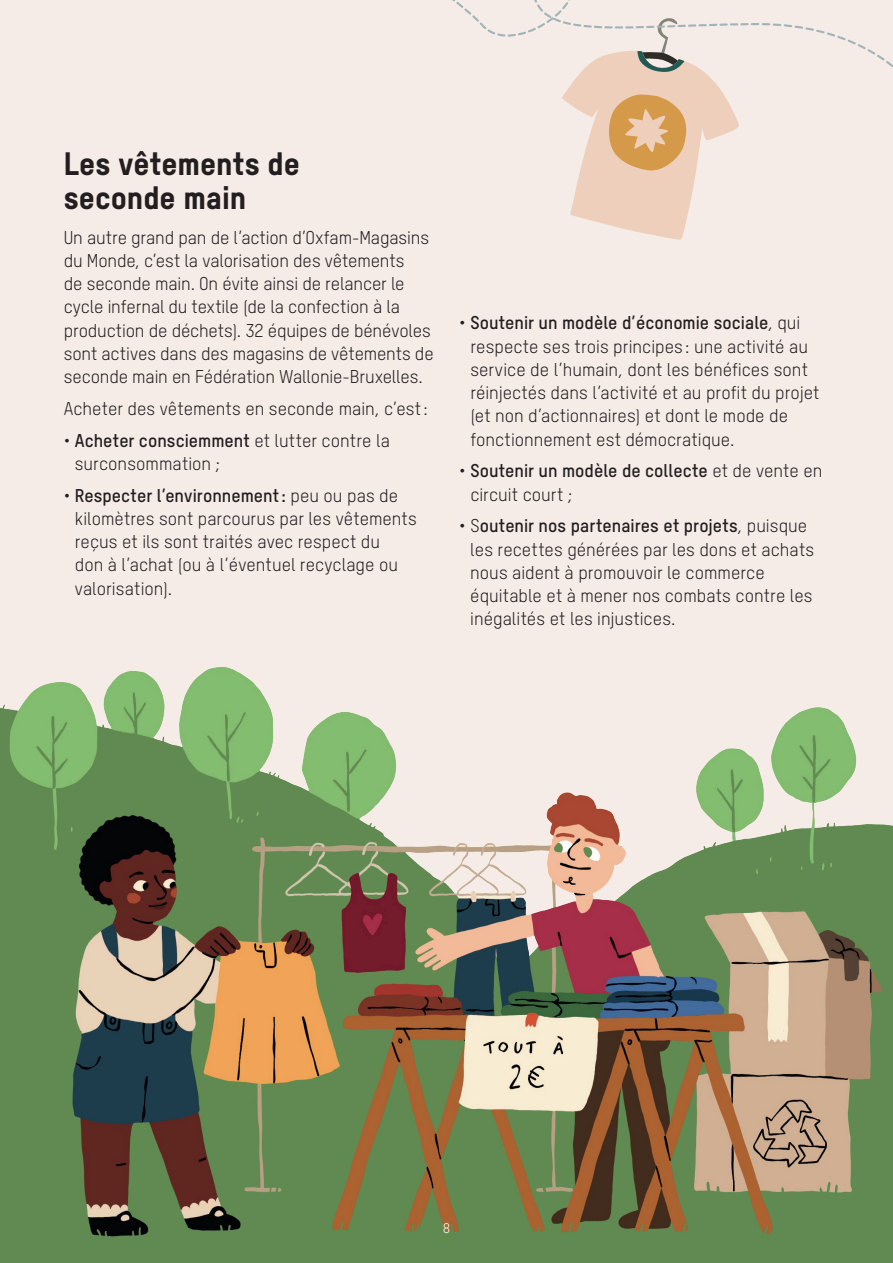
<style>
.page{position:relative;width:893px;height:1263px;background:#f5ece7}
.page>*{position:absolute;margin:0;border:0;box-sizing:border-box;transform-origin:0 0}
.t1{font:31.5px/34.5px "T Star Pro Heavy";color:#231f20}
.t2{font:18px/23.2px "T Star Pro Regular";color:#231f20}
.t3{font:18px "T Star Pro Bold";color:#231f20}
.t4{font:13.5px "T Star Pro Regular";color:#fff}
.s1{font-family:"T Star Pro Regular"}
</style>
<div class="page">
<svg style="left:562px;top:89px;width:177px;height:151px"></svg>
<svg style="left:452px;top:0;width:441px;height:89px"></svg>
<img style="left:0;top:667px;width:893px;height:596px">
<div style="left:436px;top:1216px;width:20px;height:24px;background:#639d41;opacity:.75"></div>
<h1 class="t1" style="left:64px;top:143px;width:238px">Les vêtements de seconde main</h1>
<p class="t2" style="left:64px;top:224px;width:371px">Un autre grand pan de l’action d’Oxfam-Magasins du Monde, c’est la valorisation des vêtements<br>de seconde main. On évite ainsi de relancer le cycle infernal du textile (de la confection à la production de déchets). 32 équipes de bénévoles sont actives dans des magasins de vêtements de seconde main en Fédération Wallonie-Bruxelles.</p>
<p class="t2" style="left:64px;top:396px;width:365px">Acheter des vêtements en seconde main, c’est:</p>
<p class="t3" style="left:64px;top:427px;width:328px"><span class="s1">•</span> Acheter consciemment <span class="s1">et lutter contre la</span></p>
<p class="t2" style="left:75px;top:451px;width:147px">surconsommation ;</p>
<p class="t3" style="left:64px;top:482px;width:336px"><span class="s1">•</span> Respecter l’environnement: <span class="s1">peu ou pas de</span></p>
<p class="t2" style="left:75px;top:506px;width:343px">kilomètres sont parcourus par les vêtements reçus et ils sont traités avec respect du<br>don à l’achat (ou à l’éventuel recyclage ou valorisation).</p>
<p class="t3" style="left:459px;top:310px;width:343px"><span class="s1">•</span> Soutenir un modèle d’économie sociale<span class="s1">, qui</span></p>
<p class="t2" style="left:470px;top:333px;width:351px">respecte ses trois principes : une activité au service de l’humain, dont les bénéfices sont réinjectés dans l’activité et au profit du projet (et non d’actionnaires) et dont le mode de fonctionnement est démocratique.</p>
<p class="t3" style="left:459px;top:458px;width:365px"><span class="s1">•</span> Soutenir un modèle de collecte <span class="s1">et de vente en</span></p>
<p class="t2" style="left:470px;top:481px;width:103px">circuit court ;</p>
<p class="t3" style="left:459px;top:513px;width:350px"><span class="s1">• S</span>outenir nos partenaires et projets<span class="s1">, puisque</span></p>
<p class="t2" style="left:470px;top:536px;width:345px">les recettes générées par les dons et achats nous aident à promouvoir le commerce équitable et à mener nos combats contre les inégalités et les injustices.</p>
<p class="t4" style="left:443px;top:1219px;width:8px">8</p>
</div>
